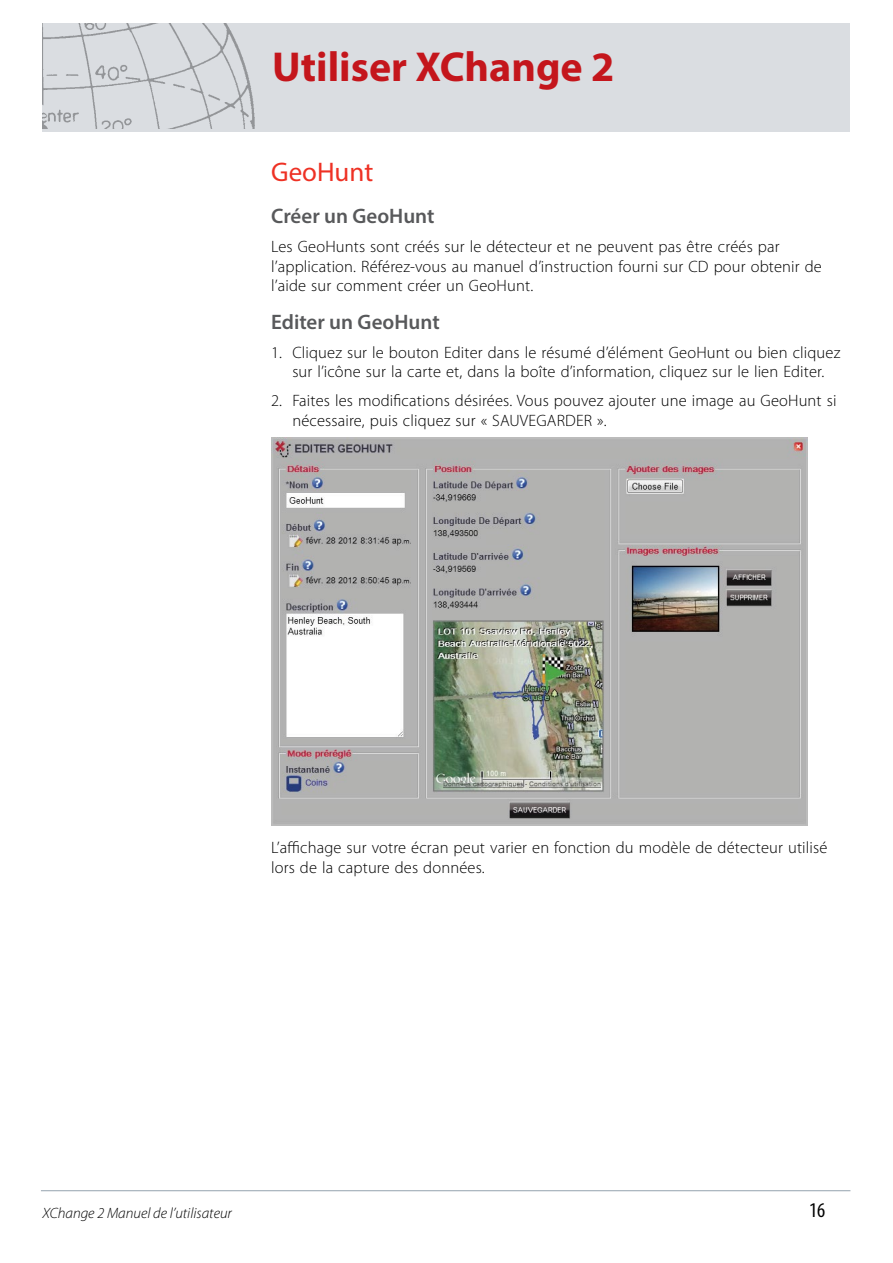
<style>
.page{position:relative;width:893px;height:1263px;background:#fff}
.page>*{position:absolute;margin:0;border:0;box-sizing:border-box;transform-origin:0 0}
.t1{font:700 42px "Myriad Pro";color:#c4161c}
.t2{font:27px "Myriad Pro";color:#ee3124}
.t3{font:600 21px "Myriad Pro";color:#58595b}
.t4{font:condensed 21px "Myriad Pro";color:#000}
.t5{font:300 16.5px/19.8px "Myriad Pro";letter-spacing:.01em;color:#000}
.t6{font:italic 300 15px "Myriad Pro";color:#000}
</style>
<div class="page">
<div style="left:43px;top:23px;width:807px;height:109px;background:#dadde1"></div>
<img style="left:43px;top:23px;width:211px;height:106px">
<hr style="left:41px;top:1190px;width:809px;height:1px;background:#a0adb7">
<img style="left:271px;top:437px;width:537px;height:388px">
<h1 class="t1" style="left:272px;top:39px;width:344px">Utiliser XChange 2</h1>
<h2 class="t2" style="left:271px;top:155px;width:104px">GeoHunt</h2>
<p class="t3" style="left:271px;top:203px;width:165px">Créer un GeoHunt</p>
<p class="t5" style="left:271px;top:237px;width:552px">Les GeoHunts sont créés sur le détecteur et ne peuvent pas être créés par l’application. Référez-vous au manuel d’instruction fourni sur CD pour obtenir de l’aide sur comment créer un GeoHunt.</p>
<p class="t3" style="left:271px;top:309px;width:170px">Editer un GeoHunt</p>
<p class="t5" style="left:271px;top:342px;width:571px;text-align:center">1. Cliquez sur le bouton Editer dans le résumé d’élément GeoHunt ou bien cliquez sur l’icône sur la carte et, dans la boîte d’information, cliquez sur le lien Editer.</p>
<p class="t5" style="left:292px;top:391px;width:546px;text-indent:-21px">2. Faites les modifications désirées. Vous pouvez ajouter une image au GeoHunt si nécessaire, puis cliquez sur « SAUVEGARDER ».</p>
<p class="t5" style="left:271px;top:838px;width:558px">L’affichage sur votre écran peut varier en fonction du modèle de détecteur utilisé lors de la capture des données.</p>
<p class="t6" style="left:43px;top:1205px;width:191px">XChange 2 Manuel de l’utilisateur</p>
<p class="t4" style="left:809px;top:1197px;width:18px">16</p>
</div>
